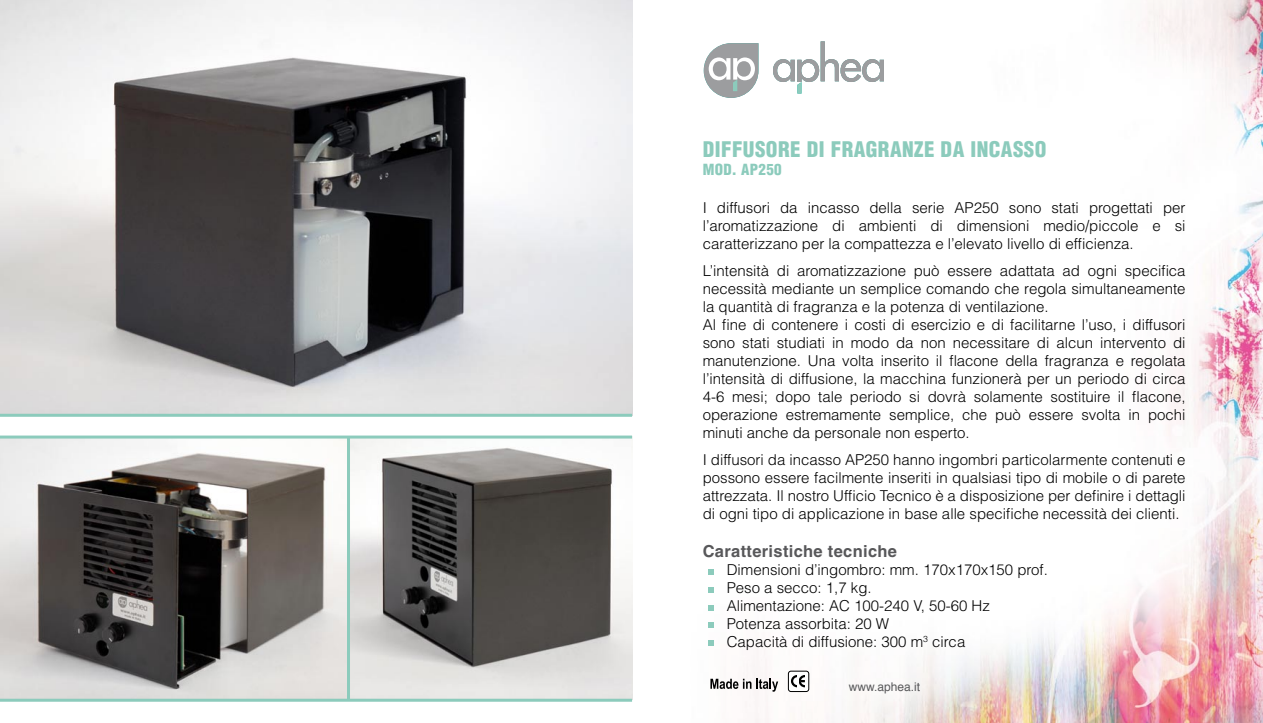
<style>
.page{position:relative;width:1263px;height:723px;background:#fff}
.page>*{position:absolute;margin:0;border:0;box-sizing:border-box;transform-origin:0 0}
.t1{font:900 condensed 21px "Helvetica";letter-spacing:.02em;color:#8ccbbc}
.t2{font:700 16.5px "Helvetica";letter-spacing:.02em;color:#58585a}
.t3{font:300 15px/18px "Helvetica";color:#000;text-align:justify}
.t4{font:900 condensed 15px "Helvetica";letter-spacing:.02em;color:#8ccbbc}
.t5{font:12px "Helvetica";color:#58585a}
</style>
<div class="page">
<img style="left:632px;top:0;width:631px;height:723px">
<svg style="left:704px;top:41px;width:180px;height:57px"></svg>
<svg style="left:708px;top:568px;width:6px;height:6px"></svg>
<svg style="left:708px;top:587px;width:6px;height:6px"></svg>
<svg style="left:708px;top:622px;width:6px;height:6px"></svg>
<svg style="left:708px;top:605px;width:6px;height:6px"></svg>
<svg style="left:708px;top:640px;width:6px;height:6px"></svg>
<svg style="left:710px;top:679px;width:68px;height:13px"></svg>
<div style="left:788px;top:671px;width:21px;height:20px;background:#fff;border-radius:3px"></div>
<div style="left:788px;top:671px;width:21px;height:21px;border:1px solid #000;border-radius:3px"></div>
<svg style="left:791px;top:675px;width:14px;height:13px"></svg>
<img style="left:0;top:0;width:632px;height:414px">
<img style="left:350px;top:438px;width:282px;height:261px">
<img style="left:0;top:438px;width:347px;height:261px">
<hr style="left:0;top:435px;width:632px;height:3px;background:#8ccbbc">
<hr style="left:0;top:414px;width:632px;height:3px;background:#8ccbbc">
<hr style="left:347px;top:437px;width:3px;height:262px;background:#8ccbbc">
<hr style="left:0;top:699px;width:632px;height:3px;background:#8ccbbc">
<h1 class="t1" style="left:703px;top:136px;width:345px">DIFFUSORE DI FRAGRANZE DA INCASSO</h1>
<p class="t4" style="left:703px;top:160px;width:80px">MOD. AP250</p>
<p class="t3" style="left:703px;top:198px;width:484px">I diffusori da incasso della serie AP250 sono stati progettati per l’aromatizzazione di ambienti di dimensioni medio/piccole e si caratterizzano per la compattezza e l’elevato livello di efficienza.</p>
<p class="t3" style="left:703px;top:261px;width:484px;text-align:left">L’intensità di aromatizzazione può essere adattata ad ogni specifica necessità mediante un semplice comando che regola simultaneamente la quantità di fragranza e la potenza di ventilazione.<br>Al fine di contenere i costi di esercizio e di facilitarne l’uso, i diffusori sono stati studiati in modo da non necessitare di alcun intervento di manutenzione. Una volta inserito il flacone della fragranza e regolata l’intensità di diffusione, la macchina funzionerà per un periodo di circa 4-6 mesi; dopo tale periodo si dovrà solamente sostituire il flacone, operazione estremamente semplice, che può essere svolta in pochi minuti anche da personale non esperto.</p>
<p class="t3" style="left:703px;top:450px;width:484px">I diffusori da incasso AP250 hanno ingombri particolarmente contenuti e possono essere facilmente inseriti in qualsiasi tipo di mobile o di parete attrezzata. Il nostro Ufficio Tecnico è a disposizione per definire i dettagli di ogni tipo di applicazione in base alle specifiche necessità dei clienti.</p>
<p class="t2" style="left:703px;top:541px;width:196px">Caratteristiche tecniche</p>
<p class="t3" style="left:727px;top:560px;width:323px;text-align:left">Dimensioni d’ingombro: mm. 170x170x150 prof.<br>Peso a secco: 1,7 kg.<br>Alimentazione: AC 100-240 V, 50-60 Hz<br>Potenza assorbita: 20 W<br>Capacità di diffusione: 300 m<sup>3</sup> circa</p>
<p class="t5" style="left:849px;top:677px;width:73px">www.aphea.it</p>
</div>
